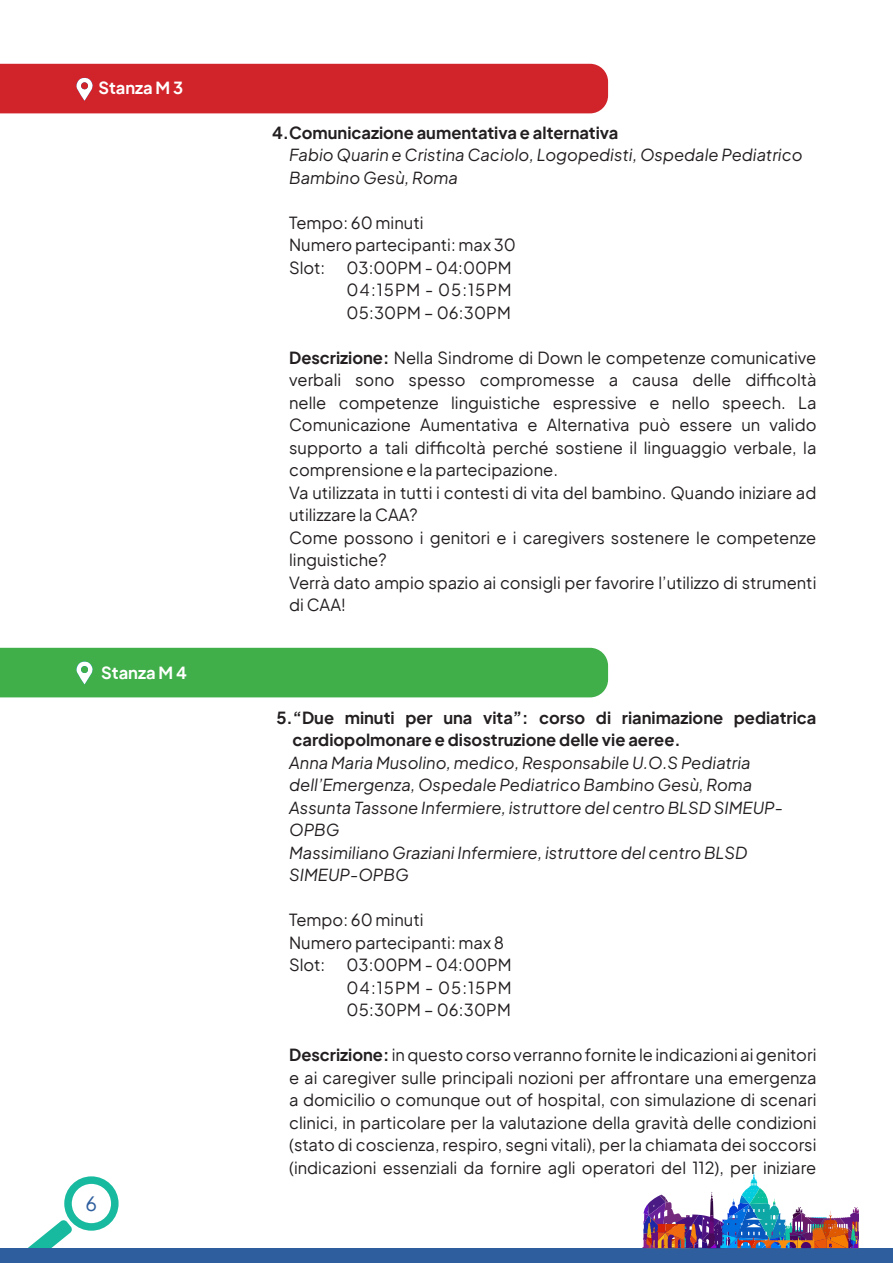
<style>
.page{position:relative;width:893px;height:1263px;background:#fff}
.page>*{position:absolute;margin:0;border:0;box-sizing:border-box;transform-origin:0 0}
.t1{font:19.5px "Plus Jakarta Sans";color:#2e5e9e}
.t2{font:16.5px/22.5px "Plus Jakarta Sans";color:#231f20}
.t3{font:italic 16.5px/22.5px "Plus Jakarta Sans";color:#231f20}
.t4{font:700 16.5px/22.5px "Plus Jakarta Sans";color:#231f20}
.t5{font:16.5px "Plus Jakarta Sans";letter-spacing:.06em;color:#231f20}
.t6{font:700 16.5px "Plus Jakarta Sans";color:#fff}
.s1{font-weight:700}
</style>
<div class="page">
<svg style="left:28px;top:1220px;width:44px;height:28px"></svg>
<div style="left:0;top:1248px;width:893px;height:15px;background:#2e5e9e"></div>
<img style="left:642px;top:1172px;width:217px;height:76px">
<div style="left:64px;top:1176px;width:55px;height:55px;border:8px solid #17ba9e;border-radius:50%"></div>
<div style="left:0;top:64px;width:608px;height:49px;background:#d1232a"></div>
<div style="left:81px;top:82px;width:7px;height:7px;background:#d1232a;border-radius:50%"></div>
<div style="left:0;top:648px;width:608px;height:49px;background:#40ae49"></div>
<div style="left:81px;top:666px;width:7px;height:7px;background:#40ae49;border-radius:50%"></div>
<p class="t6" style="left:98px;top:74px;width:86px">Stanza M 3</p>
<p class="t6" style="left:101px;top:659px;width:87px">Stanza M 4</p>
<p class="t1" style="left:86px;top:1188px;width:13px">6</p>
<p class="t4" style="left:272px;top:121px;width:348px">4.Comunicazione aumentativa e alternativa</p>
<p class="t3" style="left:289px;top:142px;width:515px">Fabio Quarin e Cristina Caciolo, Logopedisti, Ospedale Pediatrico<br>Bambino Gesù, Roma</p>
<p class="t2" style="left:289px;top:210px;width:136px">Tempo: 60 minuti</p>
<p class="t2" style="left:289px;top:233px;width:228px">Numero partecipanti: max 30</p>
<p class="t2" style="left:289px;top:255px;width:38px">Slot:</p>
<p class="t2" style="left:347px;top:255px;width:166px">03:00PM - 04:00PM</p>
<p class="t5" style="left:347px;top:277px;width:167px">04:15PM - 05:15PM</p>
<p class="t2" style="left:347px;top:300px;width:166px">05:30PM – 06:30PM</p>
<p class="t2" style="left:289px;top:345px;width:529px;text-align:justify"><span class="s1">Descrizione:</span> Nella Sindrome di Down le competenze comunicative verbali sono spesso compromesse a causa delle difficoltà nelle competenze linguistiche espressive e nello speech. La Comunicazione Aumentativa e Alternativa può essere un valido supporto a tali difficoltà perché sostiene il linguaggio verbale, la comprensione e la partecipazione.</p>
<p class="t2" style="left:289px;top:480px;width:529px">Va utilizzata in tutti i contesti di vita del bambino. Quando iniziare ad utilizzare la CAA?</p>
<p class="t2" style="left:289px;top:525px;width:529px">Come possono i genitori e i caregivers sostenere le competenze linguistiche?</p>
<p class="t2" style="left:289px;top:570px;width:529px">Verrà dato ampio spazio ai consigli per favorire l’utilizzo di strumenti di CAA!</p>
<p class="t4" style="left:293px;top:706px;width:525px;text-indent:-16px">5.“Due minuti per una vita”: corso di rianimazione pediatrica cardiopolmonare e disostruzione delle vie aeree.</p>
<p class="t3" style="left:289px;top:750px;width:465px">Anna Maria Musolino, medico, Responsabile U.O.S Pediatria dell’Emergenza, Ospedale Pediatrico Bambino Gesù, Roma</p>
<p class="t3" style="left:289px;top:795px;width:495px">Assunta Tassone Infermiere, istruttore del centro BLSD SIMEUP-<br>OPBG</p>
<p class="t3" style="left:289px;top:840px;width:460px">Massimiliano Graziani Infermiere, istruttore del centro BLSD<br>SIMEUP-OPBG</p>
<p class="t2" style="left:289px;top:908px;width:136px">Tempo: 60 minuti</p>
<p class="t2" style="left:289px;top:930px;width:217px">Numero partecipanti: max 8</p>
<p class="t2" style="left:289px;top:953px;width:38px">Slot:</p>
<p class="t2" style="left:347px;top:953px;width:166px">03:00PM - 04:00PM</p>
<p class="t5" style="left:347px;top:974px;width:167px">04:15PM - 05:15PM</p>
<p class="t2" style="left:347px;top:998px;width:166px">05:30PM – 06:30PM</p>
<p class="t2" style="left:289px;top:1043px;width:529px;text-align:justify"><span class="s1">Descrizione:</span> in questo corso verranno fornite le indicazioni ai genitori e ai caregiver sulle principali nozioni per affrontare una emergenza a domicilio o comunque out of hospital, con simulazione di scenari clinici, in particolare per la valutazione della gravità delle condizioni (stato di coscienza, respiro, segni vitali), per la chiamata dei soccorsi (indicazioni essenziali da fornire agli operatori del 112), per iniziare</p>
</div>
